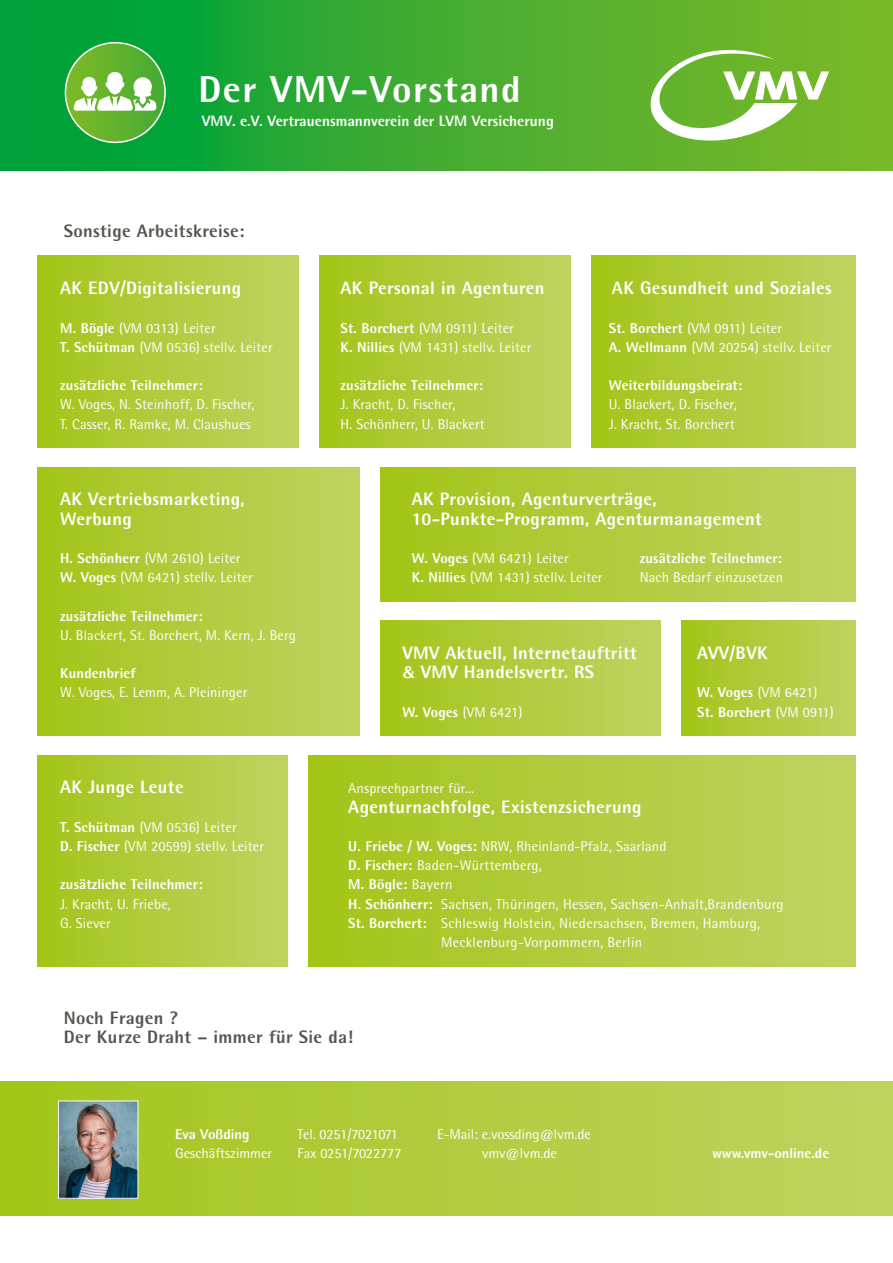
<style>
.page{position:relative;width:893px;height:1263px;background:#fff}
.page>*{position:absolute;margin:0;border:0;box-sizing:border-box;transform-origin:0 0}
.t1{font:800 37.5px "Lvm Rotis";letter-spacing:.04em;color:#fff}
.t2{font:800 18px/19.2px "Lvm Rotis";letter-spacing:.02em;color:#fff}
.t3{font:800 18px/19.2px "Lvm Rotis";letter-spacing:.02em;color:#565650}
.t4{font:800 15px "Lvm Rotis";color:#fff}
.t5{font:14.25px/19.2px "Lvm Rotis";letter-spacing:.01em;color:#fff}
.t6{font:800 14.25px/19.2px "Lvm Rotis";letter-spacing:.01em;color:#fff}
.t7{font:14.25px/19.2px "Lvm Rotis";letter-spacing:-.02em;color:#fff}
.s1{font-weight:800}
.s2{font-weight:400}
</style>
<div class="page">
<svg style="left:0;top:0;width:893px;height:170px;background:#3aab32"></svg>
<svg style="left:65px;top:43px;width:100px;height:99px;background:#66b434"></svg>
<div style="left:65px;top:42px;width:101px;height:101px;border:2px solid #fff;border-radius:50%"></div>
<svg style="left:74px;top:72px;width:82px;height:39px"></svg>
<svg style="left:646px;top:45px;width:183px;height:101px"></svg>
<div style="left:380px;top:467px;width:476px;height:134px;background:linear-gradient(to right,#a2c519,#bed362)"></div>
<div style="left:380px;top:621px;width:280px;height:115px;background:linear-gradient(to right,#a2c519,#bed361)"></div>
<div style="left:681px;top:621px;width:175px;height:115px;background:linear-gradient(to right,#a2c519,#bed362)"></div>
<div style="left:37px;top:467px;width:322px;height:269px;background:linear-gradient(to right,#a2c519,#bed361)"></div>
<div style="left:37px;top:256px;width:261px;height:192px;background:linear-gradient(to right,#a2c519,#bed361)"></div>
<div style="left:591px;top:256px;width:265px;height:192px;background:linear-gradient(to right,#a2c519,#bed362)"></div>
<div style="left:320px;top:256px;width:250px;height:192px;background:linear-gradient(to right,#a2c519,#bed361)"></div>
<div style="left:309px;top:755px;width:547px;height:211px;background:linear-gradient(to right,#a2c519,#bed362)"></div>
<div style="left:37px;top:755px;width:251px;height:211px;background:linear-gradient(to right,#a2c519,#bed362)"></div>
<div style="left:0;top:1081px;width:893px;height:135px;background:linear-gradient(to right,#a3c61a,#bed361)"></div>
<img style="left:58px;top:1100px;width:80px;height:99px">
<h1 class="t1" style="left:199px;top:66px;width:324px">Der VMV-Vorstand</h1>
<p class="t4" style="left:202px;top:112px;width:353px">VMV. e.V. Vertrauensmannverein der LVM Versicherung</p>
<p class="t3" style="left:64px;top:221px;width:182px">Sonstige Arbeitskreise:</p>
<p class="t2" style="left:60px;top:278px;width:183px">AK EDV/Digitalisierung</p>
<p class="t2" style="left:341px;top:278px;width:205px">AK Personal in Agenturen</p>
<p class="t2" style="left:612px;top:278px;width:221px">AK Gesundheit und Soziales</p>
<p class="t5" style="left:60px;top:318px;width:214px"><span class="s1">M. Bögle</span> (VM 0313) Leiter<br><span class="s1">T. Schütman</span> (VM 0536) stellv. Leiter</p>
<p class="t6" style="left:60px;top:375px;width:144px">zusätzliche Teilnehmer:</p>
<p class="t5" style="left:60px;top:395px;width:196px">W. Voges, N. Steinhoff, D. Fischer,<br>T. Casser, R. Ramke, M. Claushues</p>
<p class="t5" style="left:341px;top:318px;width:192px"><span class="s1">St. Borchert</span> (VM 0911) Leiter<br><span class="s1">K. Nillies</span> (VM 1431) stellv. Leiter</p>
<p class="t6" style="left:341px;top:375px;width:144px">zusätzliche Teilnehmer:</p>
<p class="t5" style="left:341px;top:395px;width:146px">J. Kracht, D. Fischer,<br>H. Schönherr, U. Blackert</p>
<p class="t5" style="left:609px;top:318px;width:224px"><span class="s1">St. Borchert</span> (VM 0911) Leiter<br><span class="s1">A. Wellmann</span> (VM 20254) stellv. Leiter</p>
<p class="t6" style="left:609px;top:375px;width:135px">Weiterbildungsbeirat:</p>
<p class="t5" style="left:609px;top:395px;width:129px">U. Blackert, D. Fischer,<br>J. Kracht, St. Borchert</p>
<p class="t2" style="left:60px;top:489px;width:186px">AK Vertriebsmarketing,<br>Werbung</p>
<p class="t2" style="left:412px;top:489px;width:352px">AK Provision, Agenturverträge,<br>10-Punkte-Programm, Agenturmanagement</p>
<p class="t5" style="left:60px;top:548px;width:194px"><span class="s1">H. Schönherr</span> (VM 2610) Leiter<br><span class="s1">W. Voges</span> (VM 6421) stellv. Leiter</p>
<p class="t6" style="left:60px;top:606px;width:144px">zusätzliche Teilnehmer:</p>
<p class="t5" style="left:60px;top:625px;width:237px">U. Blackert, St. Borchert, M. Kern, J. Berg</p>
<p class="t6" style="left:60px;top:663px;width:77px">Kundenbrief</p>
<p class="t5" style="left:60px;top:683px;width:189px">W. Voges, E. Lemm, A. Pleininger</p>
<p class="t5" style="left:412px;top:548px;width:192px"><span class="s1">W. Voges</span> (VM 6421) Leiter<br><span class="s1">K. Nillies</span> (VM 1431) stellv. Leiter</p>
<p class="t6" style="left:640px;top:548px;width:144px">zusätzliche Teilnehmer:</p>
<p class="t5" style="left:640px;top:568px;width:145px">Nach Bedarf einzusetzen</p>
<p class="t2" style="left:402px;top:643px;width:236px">VMV Aktuell, Internetauftritt &amp; VMV Handelsvertr. RS</p>
<p class="t5" style="left:402px;top:702px;width:122px"><span class="s1">W. Voges</span> (VM 6421)</p>
<p class="t2" style="left:697px;top:643px;width:72px">AVV/BVK</p>
<p class="t6" style="left:697px;top:683px;width:138px">W. Voges <span class="s2">(VM 6421)<br></span>St. Borchert <span class="s2">(VM 0911)</span></p>
<p class="t2" style="left:60px;top:777px;width:125px">AK Junge Leute</p>
<p class="t5" style="left:348px;top:779px;width:127px">Ansprechpartner für...</p>
<p class="t2" style="left:348px;top:797px;width:295px">Agenturnachfolge, Existenzsicherung</p>
<p class="t5" style="left:60px;top:817px;width:205px"><span class="s1">T. Schütman</span> (VM 0536) Leiter<br><span class="s1">D. Fischer</span> (VM 20599) stellv. Leiter</p>
<p class="t6" style="left:60px;top:875px;width:144px">zusätzliche Teilnehmer:</p>
<p class="t5" style="left:60px;top:894px;width:112px">J. Kracht, U. Friebe,<br>G. Siever</p>
<p class="t5" style="left:348px;top:836px;width:320px"><span class="s1">U. Friebe / W. Voges:</span> NRW, Rheinland-Pfalz, Saarland</p>
<p class="t5" style="left:348px;top:856px;width:195px"><span class="s1">D. Fischer:</span> Baden-Württemberg,</p>
<p class="t6" style="left:348px;top:875px;width:106px">M. Bögle: <span class="s2">Bayern</span></p>
<p class="t5" style="left:348px;top:894px;width:437px"><span class="s1">H. Schönherr:</span> Sachsen, Thüringen, Hessen, Sachsen-Anhalt,Brandenburg</p>
<p class="t5" style="left:348px;top:913px;width:413px"><span class="s1">St. Borchert:</span> Schleswig Holstein, Niedersachsen, Bremen, Hamburg,</p>
<p class="t5" style="left:441px;top:932px;width:202px">Mecklenburg-Vorpommern, Berlin</p>
<p class="t3" style="left:64px;top:1008px;width:291px">Noch Fragen ?<br>Der Kurze Draht – immer für Sie da!</p>
<p class="t6" style="left:175px;top:1124px;width:76px">Eva Voßding</p>
<p class="t5" style="left:175px;top:1144px;width:99px">Geschäftszimmer</p>
<p class="t7" style="left:298px;top:1124px;width:105px">Tel. 0251/7021071<br>Fax 0251/7022777</p>
<p class="t5" style="left:482px;top:1124px;width:110px;text-indent:-45px">E-Mail: e.vossding@lvm.de vmv@lvm.de</p>
<p class="t6" style="left:712px;top:1143px;width:119px">www.vmv-online.de</p>
</div>
